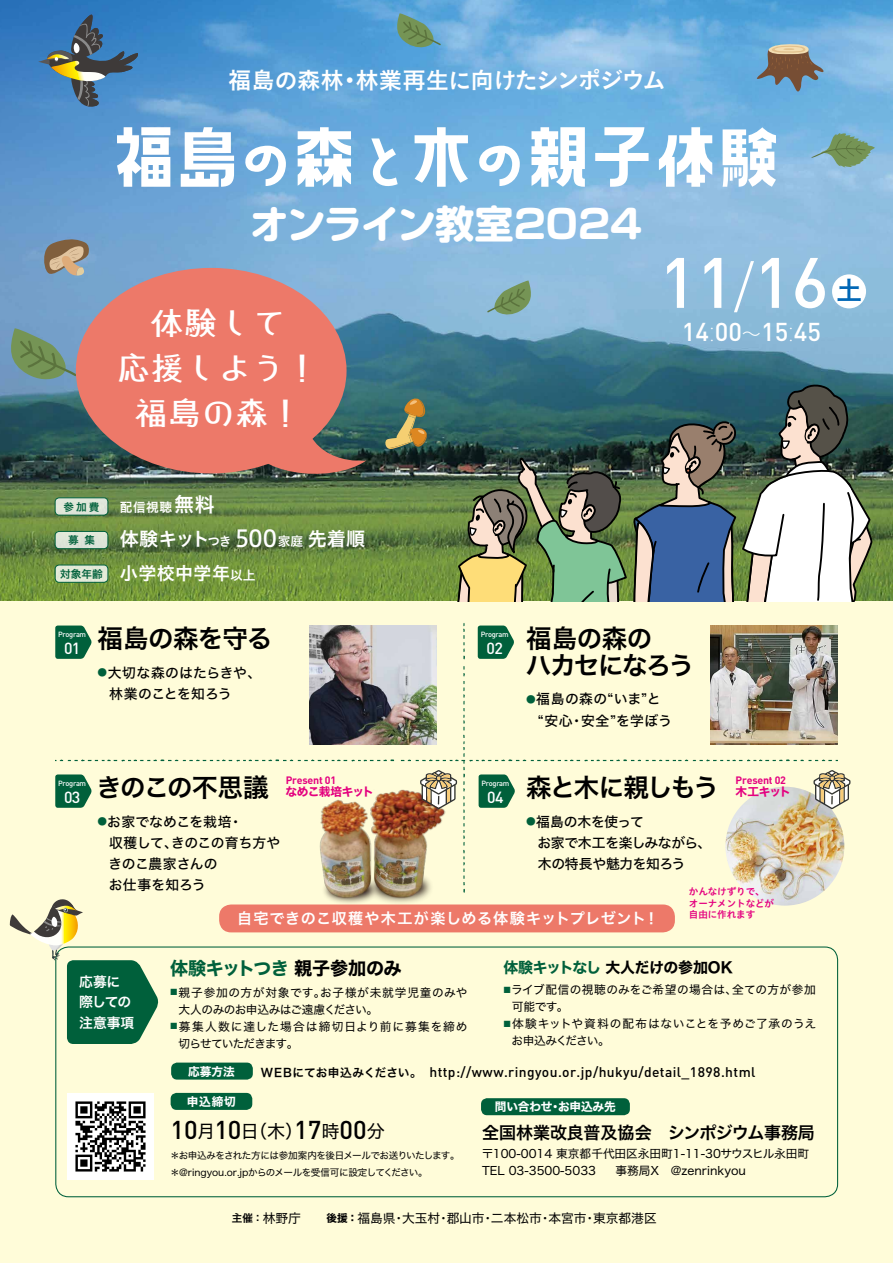
<style>
.page{position:relative;width:893px;height:1263px;background:#fff}
.page>*{position:absolute;margin:0;border:0;box-sizing:border-box;transform-origin:0 0}
.t1{font:74.4px "bananaslip";color:#fff;scale:1.07 1}
.t2{font:500 70.2px "DIN Pro";color:#fff}
.t3{font:700 39.3px "Soft Go Std";letter-spacing:-.01em;color:#fff}
.t4{font:31.5px/45px "TA F1 clip medium";letter-spacing:-.29em;color:#fff;text-align:center;scale:1.5 1}
.t5{font:25.5px/26.5px "Hiragino Sans W6";letter-spacing:-.045em;color:#000}
.t6{font:500 25.5px "DIN Pro";color:#000}
.t7{font:500 25.5px "DIN Pro";color:#fff}
.t8{font:25.5px "Hiragino Sans W6";letter-spacing:-.025em;color:#000}
.t9{font:25.5px "Hiragino Sans W6";color:#0067b6}
.t10{font:23.4px "Koburina Go Std W6";letter-spacing:-.04em;color:#fff}
.t11{font:19.2px "Hiragino UD Sans Std N W6";color:#fff}
.t12{font:18px "Hiragino Sans W7";letter-spacing:-.015em;color:#00603b}
.t13{font:18px "Hiragino UD Sans Std N W6";letter-spacing:.02em;color:#fff}
.t14{font:16.95px "Hiragino Sans W6";letter-spacing:-.01em;color:#000}
.t15{font:500 15.9px "DIN Pro";letter-spacing:-.04em;color:#fff}
.t16{font:15.15px "Hiragino Sans W6";letter-spacing:.04em;color:#fff}
.t17{font:14.85px "Hiragino Sans W7";letter-spacing:-.02em;color:#000}
.t18{font:13.8px/21.3px "Hiragino Sans W5";letter-spacing:-.015em;color:#000}
.t19{font:500 13.8px "DIN Pro";letter-spacing:.03em;color:#000}
.t20{font:13.8px/21.3px "Hiragino Sans W5";letter-spacing:.025em;color:#000}
.t21{font:13.8px/21.3px "Hiragino Sans W5";letter-spacing:.01em;color:#000}
.t22{font:13.8px/20.2px "Hiragino Sans W6";letter-spacing:-.01em;color:#fff}
.t23{font:12.75px "Hiragino Sans W4";color:#000}
.t24{font:12.75px "Hiragino UD Sans Std N W6";color:#fff}
.t25{font:11.7px/17px "Hiragino Sans W4";color:#000}
.t26{font:11.7px/17px "Hiragino Sans W4";letter-spacing:.02em;color:#000}
.t27{font:11.7px/17px "Hiragino Sans W4";letter-spacing:.075em;color:#000}
.t28{font:11.7px/17px "Hiragino Sans W4";letter-spacing:.03em;color:#000}
.t29{font:11.7px "Hiragino Sans W7";letter-spacing:-.005em;color:#fff}
.t30{font:11.7px "Hiragino Sans W7";letter-spacing:-.065em;color:#e4007f}
.t31{font:700 10.65px "DIN Pro";letter-spacing:-.02em;color:#e4007f}
.t32{font:10.65px "Hiragino UD Sans Std N W6";color:#00603b}
.t33{font:10.65px "Hiragino Sans W6";color:#00603b}
.t34{font:9.6px/17px "Hiragino Sans W4";letter-spacing:-.05em;color:#000}
.t35{font:9.6px/11.7px "Hiragino UD Sans Std N W6";letter-spacing:-.01em;color:#e4007f}
.t36{font:500 7.5px "DIN Pro";letter-spacing:-.04em;color:#fff}
.s1{font-size:63.75px}
.s2{font-weight:300;font-size:59.55px}
.s3{font-family:"Hiragino Sans W0";font-weight:400}
.s4{font-family:"Hiragino Sans W2";font-weight:400;font-size:19.2px}
.s5{font-size:20.25px}
.s6{font-size:12.75px}
.s7{font-family:"Hiragino UD Sans Std N W5";font-size:23.4px}
.s8{font-size:9.6px;color:#00603b}
.s9{color:#000}
.s10{font-size:8.25px;color:#00603b}
.s11{color:#00603b}
.s12{font-family:"Hiragino Sans W6";font-weight:400;font-size:11.7px}
.s13{font-family:"Hiragino Sans W4";font-weight:400;font-size:18px}
.s14{font-family:"Hiragino Sans W6";font-size:10.65px}
.s15{font-family:"Hiragino Sans W7";font-size:10.65px}
</style>
<div class="page">
<img style="left:0;top:0;width:893px;height:602px">
<div style="left:0;top:602px;width:893px;height:661px;background:#fffcd9"></div>
<div style="left:55px;top:498px;width:53px;height:17px;background:#e1e7da;border-radius:4px"></div>
<div style="left:55px;top:531px;width:53px;height:18px;background:#dee4d8;border-radius:4px"></div>
<div style="left:55px;top:565px;width:53px;height:17px;background:#e3ead8;border-radius:4px"></div>
<svg style="left:456px;top:381px;width:417px;height:221px;background:#6c8178"></svg>
<svg style="left:757px;top:44px;width:69px;height:47px;background:#7c8b93"></svg>
<svg style="left:395px;top:12px;width:46px;height:37px;background:#669a97"></svg>
<svg style="left:487px;top:279px;width:46px;height:37px;background:#80a698"></svg>
<svg style="left:811px;top:132px;width:64px;height:35px;background:#7ca7a0"></svg>
<svg style="left:8px;top:326px;width:69px;height:55px;background:#71958b"></svg>
<img style="left:67px;top:1093px;width:86px;height:86px">
<div style="left:171px;top:1093px;width:81px;height:17px;background:#00603b;border-radius:6px"></div>
<div style="left:481px;top:1098px;width:149px;height:17px;background:#00603b;border-radius:6px"></div>
<div style="left:171px;top:1062px;width:82px;height:17px;background:#00603b;border-radius:6px"></div>
<img style="left:710px;top:625px;width:128px;height:120px">
<img style="left:309px;top:625px;width:128px;height:120px">
<img style="left:725px;top:787px;width:119px;height:119px;border-radius:59px">
<img style="left:55px;top:759px;width:621px;height:3px">
<img style="left:678px;top:759px;width:160px;height:3px">
<img style="left:458px;top:623px;width:12px;height:270px">
<svg style="left:55px;top:625px;width:37px;height:34px"></svg>
<svg style="left:478px;top:625px;width:36px;height:34px"></svg>
<svg style="left:479px;top:774px;width:36px;height:34px"></svg>
<svg style="left:55px;top:774px;width:37px;height:34px"></svg>
<div style="left:832px;top:274px;width:34px;height:34px;background:#fff;border-radius:50%"></div>
<img style="left:250px;top:349px;width:116px;height:137px">
<div style="left:76px;top:268px;width:271px;height:205px;background:#ed7969;border-radius:50%"></div>
<svg style="left:38px;top:12px;width:101px;height:95px;background:#4b799e"></svg>
<img style="left:319px;top:789px;width:127px;height:114px">
<svg style="left:44px;top:239px;width:46px;height:37px;background:#9d9182"></svg>
<svg style="left:385px;top:397px;width:42px;height:52px;background:#7f8258"></svg>
<svg style="left:10px;top:899px;width:150px;height:145px"></svg>
<div style="left:55px;top:497px;width:53px;height:18px;border:1px solid #00603b;border-radius:4px"></div>
<div style="left:219px;top:904px;width:456px;height:28px;background:#ed7969;border-radius:12px"></div>
<div style="left:55px;top:531px;width:53px;height:18px;border:1px solid #00603b;border-radius:4px"></div>
<div style="left:55px;top:565px;width:53px;height:18px;border:1px solid #00603b;border-radius:4px"></div>
<svg style="left:813px;top:770px;width:37px;height:39px"></svg>
<svg style="left:420px;top:770px;width:37px;height:39px"></svg>
<h3 class="t10" style="left:228px;top:62px;width:439px">福島の森林・林業再生に向けたシンポジウム</h3>
<h1 class="t1" style="left:112px;top:118px;width:627px">福島<span class="s1">の</span>森<span class="s1">と</span>木<span class="s1">の</span>親子体験</h1>
<h3 class="t3" style="left:250px;top:196px;width:394px">オンライン教室2024</h3>
<h3 class="t4" style="left:110px;top:301px;width:145px">体験して<br>応援しよう！福島の森！</h3>
<h2 class="t2" style="left:659px;top:226px;width:171px">11<span class="s2">/</span>16</h2>
<h3 class="t7" style="left:682px;top:311px;width:141px">14<span class="s3">:</span>00<span class="s4">〜</span>15<span class="s3">:</span>45</h3>
<h3 class="t9" style="left:836px;top:267px;width:27px">土</h3>
<p class="t32" style="left:63px;top:498px;width:38px">参加費</p>
<p class="t32" style="left:68px;top:532px;width:28px">募 集</p>
<p class="t33" style="left:60px;top:564px;width:44px">対象年齢</p>
<p class="t24" style="left:120px;top:497px;width:96px">配信視聴<span class="s5">無料</span></p>
<h3 class="t11" style="left:120px;top:524px;width:247px">体験キット<span class="s6">つき</span> <span class="s7">500</span><span class="s6">家庭</span>先着順</h3>
<h3 class="t13" style="left:120px;top:559px;width:137px">小学校中学年<span class="s6">以上</span></h3>
<p class="t36" style="left:58px;top:628px;width:29px">Program</p>
<h3 class="t15" style="left:64px;top:635px;width:18px">01</h3>
<h3 class="t8" style="left:98px;top:615px;width:176px">福島の森を守る</h3>
<p class="t21" style="left:109px;top:661px;width:154px;text-indent:-12px"><span class="s8">●</span>大切な森のはたらきや、林業のことを知ろう</p>
<p class="t36" style="left:481px;top:628px;width:29px">Program</p>
<h3 class="t15" style="left:486px;top:635px;width:18px">02</h3>
<h3 class="t5" style="left:526px;top:624px;width:170px">福島の森の<br>ハカセになろう</h3>
<p class="t20" style="left:538px;top:688px;width:136px;text-indent:-12px"><span class="s8">●</span>福島の森の“いま”と<br>“安心・安全”を学ぼう</p>
<p class="t36" style="left:58px;top:777px;width:29px">Program</p>
<h3 class="t15" style="left:64px;top:784px;width:18px">03</h3>
<h3 class="t5" style="left:97px;top:773px;width:173px">きのこの不思議</h3>
<p class="t18" style="left:108px;top:810px;width:173px;text-indent:-11px"><span class="s8">●</span>お家でなめこを栽培・<br>収穫して、きのこの育ち方やきのこ農家さんの<br>お仕事を知ろう</p>
<h3 class="t5" style="left:526px;top:773px;width:194px">森と木に親しもう</h3>
<p class="t18" style="left:537px;top:810px;width:175px;text-indent:-11px"><span class="s8">●</span>福島の木を使って<br>お家で木工を楽しみながら、木の特長や魅力を知ろう</p>
<p class="t31" style="left:286px;top:771px;width:52px">Present 01</p>
<p class="t30" style="left:286px;top:783px;width:90px">なめこ栽培キット</p>
<p class="t31" style="left:736px;top:771px;width:52px">Present 02</p>
<p class="t30" style="left:736px;top:783px;width:57px">木工キット</p>
<p class="t36" style="left:481px;top:777px;width:29px">Program</p>
<h3 class="t15" style="left:487px;top:784px;width:18px">04</h3>
<p class="t35" style="left:689px;top:885px;width:87px">かんなけずりで、オーナメントなどが自由に作れます</p>
<p class="t16" style="left:237px;top:905px;width:423px">自宅できのこ収穫や木工が楽しめる体験キットプレゼント！</p>
<p class="t22" style="left:79px;top:971px;width:57px">応募に際しての注意事項</p>
<h3 class="t12" style="left:170px;top:954px;width:233px">体験キットつき <span class="s9">親子参加のみ</span></h3>
<p class="t26" style="left:179px;top:983px;width:291px;text-indent:-9px"><span class="s10">■</span>親子参加の方が対象です。お子様が未就学児童のみや大人のみのお申込みはご遠慮ください。</p>
<p class="t27" style="left:179px;top:1017px;width:290px;text-indent:-9px"><span class="s10">■</span>募集人数に達した場合は締切日より前に募集を締め切らせていただきます。</p>
<p class="t17" style="left:503px;top:955px;width:231px"><span class="s11">体験キットなし</span> 大人だけの参加OK</p>
<p class="t28" style="left:512px;top:980px;width:306px;text-indent:-9px"><span class="s10">■</span>ライブ配信の視聴のみをご希望の場合は、全ての方が参加可能です。</p>
<p class="t25" style="left:511px;top:1014px;width:306px;text-indent:-8px"><span class="s10">■</span>体験キットや資料の配布はないことを予めご了承のうえお申込みください。</p>
<p class="t29" style="left:188px;top:1062px;width:48px">応募方法</p>
<p class="t19" style="left:261px;top:1061px;width:496px"><span class="s12">WEBにてお申込みください。　</span>http://www.ringyou.or.jp/hukyu/detail_1898.html</p>
<p class="t29" style="left:187px;top:1092px;width:51px">申込締切</p>
<p class="t29" style="left:495px;top:1097px;width:122px">問い合わせ・お申込み先</p>
<h3 class="t6" style="left:171px;top:1109px;width:216px">10<span class="s13">月</span>10<span class="s13">日（木）</span>17<span class="s13">時</span>00<span class="s13">分</span></h3>
<p class="t34" style="left:170px;top:1146px;width:291px">＊お申込みをされた方には参加案内を後日メールでお送りいたします。＊@ringyou.or.jpからのメールを受信可に設定してください。</p>
<h3 class="t14" style="left:482px;top:1117px;width:334px">全国林業改良普及協会　シンポジウム事務局</h3>
<p class="t25" style="left:482px;top:1145px;width:329px">〒100-0014 東京都千代田区永田町1-11-30サウスヒル永田町<br>TEL 03-3500-5033 　 事務局X　@zenrinkyou</p>
<p class="t23" style="left:232px;top:1206px;width:426px"><span class="s14">主催：</span>林野庁　　<span class="s15">後援：</span>福島県・大玉村・郡山市・二本松市・本宮市・東京都港区</p>
</div>
